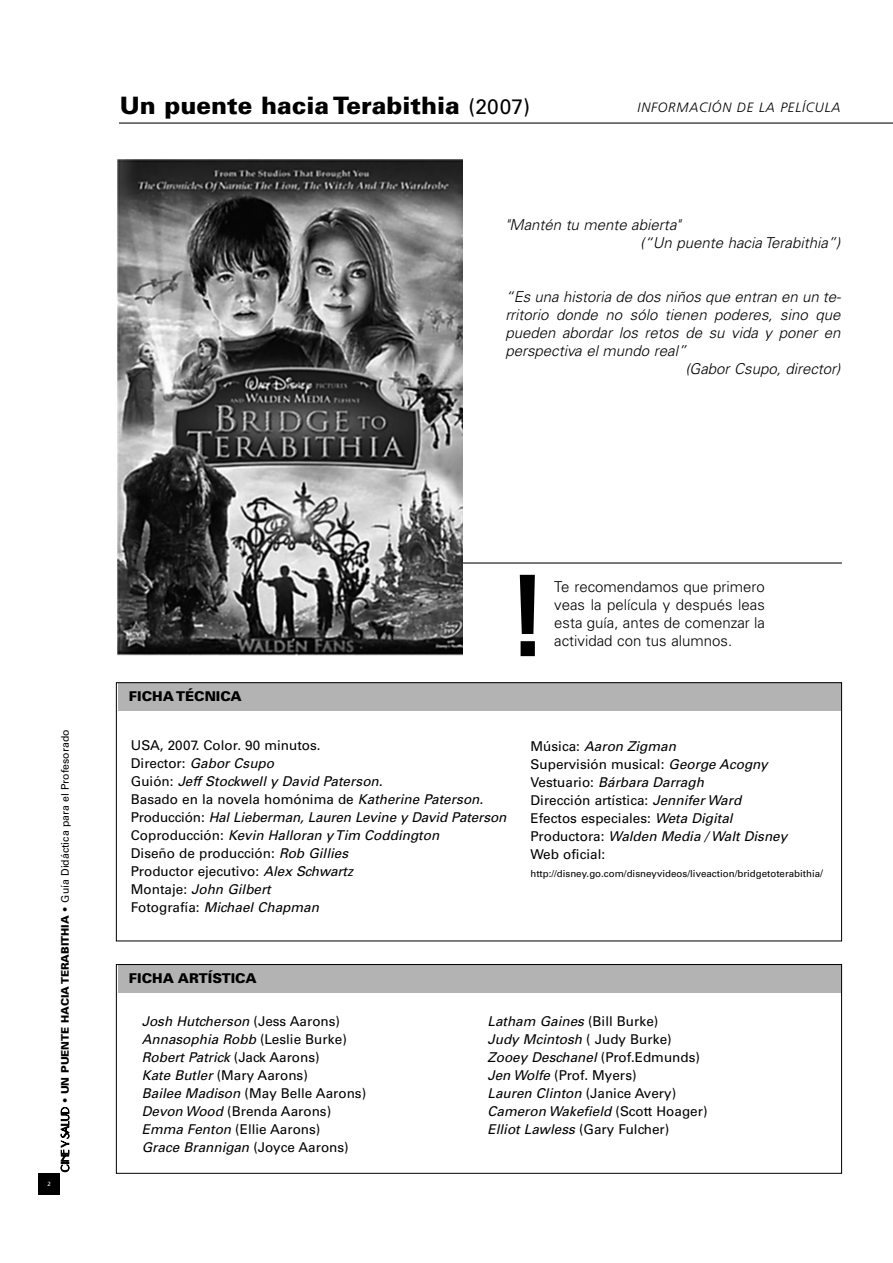
<style>
.page{position:relative;width:893px;height:1263px;background:#fff}
.page>*{position:absolute;margin:0;border:0;box-sizing:border-box;transform-origin:0 0}
.t1{font:700 112.5px "Univers";color:#000}
.t2{font:900 24px "Univers";color:#000}
.t3{font:italic 300 15px/18px "Univers";color:#000}
.t4{font:300 15px/18px "Univers";color:#000;text-align:justify}
.t5{font:italic 13.5px/18px "Univers";letter-spacing:-.01em;color:#000}
.t6{font:13.5px/18px "Univers";color:#000}
.t7{font:900 13.5px "Univers";color:#000}
.t8{font:italic 300 13.5px "Frutiger";letter-spacing:.055em;color:#000}
.t9{font:10.5px "Univers";color:#000}
.t10{font:9.75px "Univers";color:#000}
.t11{font:6px "Frutiger";color:#fff}
.s1{font-weight:400;font-size:21px}
.s2{font-family:"Parisian"}
.s3{font-weight:900}
.s4{font-style:normal}
.s5{font-style:italic}
.s6{font-size:10.5px}
</style>
<div class="page">
<hr style="left:444px;top:562px;width:398px;height:1px;background:#000">
<div style="left:38px;top:1174px;width:22px;height:21px;background:#000"></div>
<hr style="left:119px;top:123px;width:774px;height:1px;background:#000">
<div style="left:118px;top:682px;width:724px;height:29px;background:#b3b3b3"></div>
<div style="left:116px;top:682px;width:726px;height:259px;border:1px solid #000"></div>
<div style="left:118px;top:964px;width:724px;height:28px;background:#b3b3b3"></div>
<div style="left:116px;top:964px;width:726px;height:210px;border:1px solid #000"></div>
<img style="left:117px;top:160px;width:345px;height:495px">
<h2 class="t2" style="left:120px;top:97px;width:412px">Un puente hacia Terabithia <span class="s1">(2007)</span></h2>
<p class="t8" style="left:638px;top:101px;width:204px">INFORMACIÓN DE LA PELÍCULA</p>
<p class="t3" style="left:640px;top:217px;width:205px;text-indent:-135px">"Mantén tu mente abierta"<br>(“Un puente hacia Terabithia”)</p>
<p class="t3" style="left:505px;top:289px;width:339px">“Es una historia de dos niños que entran en un te-</p>
<p class="t3" style="left:505px;top:307px;width:339px">rritorio donde no sólo tienen poderes, sino que</p>
<p class="t3" style="left:505px;top:325px;width:339px">pueden abordar los retos de su vida y poner en</p>
<p class="t3" style="left:505px;top:343px;width:185px">perspectiva el mundo real”</p>
<p class="t3" style="left:685px;top:361px;width:159px">(Gabor Csupo, director)</p>
<p class="t11" style="left:47px;top:1181px;width:5px">2</p>
<p class="t9" style="left:61px;top:1172px;width:444px;rotate:-90deg"><span class="s2">CINE Y SALUD</span> <span class="s3">• UN PUENTE HACIA TERABITHIA •</span> Guía Didáctica para el Profesorado</p>
<p class="t7" style="left:129px;top:691px;width:114px">FICHA TÉCNICA</p>
<h1 class="t1" style="left:505px;top:575px;width:45px">!</h1>
<p class="t4" style="left:554px;top:579px;width:212px">Te recomendamos que primero veas la película y después leas esta guía, antes de comenzar la actividad con tus alumnos.</p>
<p class="t5" style="left:131px;top:738px;width:380px"><span class="s4">USA, 2007. Color. 90 minutos.<br>Director:</span> Gabor Csupo<br><span class="s4">G u i ó n :</span> Jeff Stockwell y David Paterson.<br><span class="s4">Basado en la novela homónima de</span> Katherine Paterson.<br><span class="s4">P r o d u c c i ó n :</span> Hal Lieberman, Lauren Levine y David Paterson <span class="s4">C o p r o d u c c i ó n :</span> Kevin Halloran y Tim Coddington<br><span class="s4">Diseño de producción:</span> Rob Gillies<br><span class="s4">Productor ejecutivo:</span> Alex Schwartz<br><span class="s4">M o n t a j e :</span> John Gilbert<br><span class="s4">Fot o g ra f ía :</span> Michael Chapman</p>
<p class="t6" style="left:530px;top:739px;width:261px">M ú s i ca : <span class="s5">Aaron Zigman<br></span>Supervisión musical: <span class="s5">George Acogny<br></span>Ve st u a r i o : <span class="s5">Bárbara Darragh<br></span>Dirección artística: <span class="s5">Jennifer Ward<br></span>Efectos especiales: <span class="s5">Weta Digital<br></span>P r o d u ct o r a : <span class="s5">Walden Media / Walt Disney<br></span>Web oficial:</p>
<p class="t10" style="left:530px;top:870px;width:294px">http://disney.go.com/disneyvideos/liveaction/bridgetoterabithia<span class="s6">/</span></p>
<p class="t7" style="left:129px;top:973px;width:129px">FICHA ARTÍSTICA</p>
<p class="t6" style="left:142px;top:1014px;width:226px"><span class="s5">Josh Hutcherson</span> ( Je s s Aa r o n s )<br><span class="s5">Annasophia Robb</span> (Leslie Burke)<br><span class="s5">Robert Patrick</span> (Jack Aarons)<br><span class="s5">Kate Butler</span> (Mary Aarons)<br><span class="s5">Bailee Madison</span> (May Belle Aarons)<br><span class="s5">Devon Wood</span> (Brenda Aarons)<br><span class="s5">Emma Fenton</span> (Ellie Aarons)<br><span class="s5">Grace Brannigan</span> (Joyce Aarons)</p>
<p class="t5" style="left:488px;top:1014px;width:221px">Latham Gaines <span class="s4">(Bill Burke)<br></span>Judy Mcintosh <span class="s4">( J u d y B u r k e )<br></span>Zooey Deschanel <span class="s4">(Prof.Edmunds)<br></span>Jen Wolfe <span class="s4">(Prof. Myers)<br></span>Lauren Clinton <span class="s4">(Janice Avery)<br></span>Cameron Wakefield <span class="s4">(Scott Hoager)<br></span>Elliot Lawless <span class="s4">(Gary Fulcher)</span></p>
</div>
